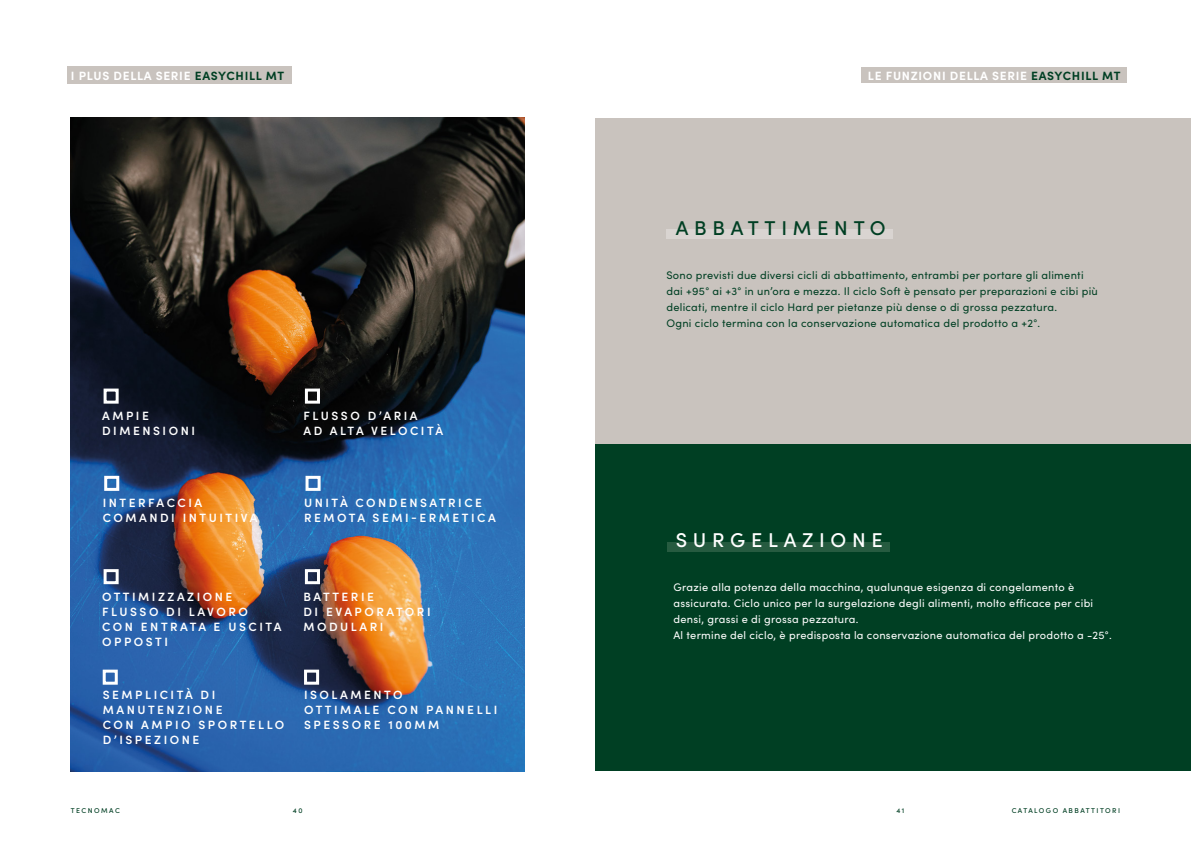
<style>
.page{position:relative;width:1191px;height:842px;background:#fff}
.page>*{position:absolute;margin:0;border:0;box-sizing:border-box;transform-origin:0 0}
.t1{font:500 20px "Sofia Pro";letter-spacing:.285em;color:#003f23}
.t2{font:500 20px "Sofia Pro";letter-spacing:.285em;color:#fff}
.t3{font:600 12px/15px "Sofia Pro";letter-spacing:.21em;color:#fff}
.t4{font:700 12px "Sofia Pro";letter-spacing:.06em;color:#fff}
.t5{font:11px/16px "Sofia Pro";letter-spacing:.025em;color:#003f23}
.t6{font:11px/16px "Sofia Pro";letter-spacing:.025em;color:#fff}
.t7{font:500 7px "Sofia Pro";letter-spacing:.21em;color:#003f23}
.s1{color:#003f23}
</style>
<div class="page">
<img style="left:71px;top:118px;width:453px;height:653px">
<div style="left:67px;top:67px;width:225px;height:17px;background:#c9c3be"></div>
<div style="left:305px;top:389px;width:15px;height:15px;border:3px solid #fff"></div>
<div style="left:104px;top:389px;width:15px;height:15px;border:3px solid #fff"></div>
<div style="left:305px;top:569px;width:15px;height:15px;border:3px solid #fff"></div>
<div style="left:104px;top:569px;width:15px;height:15px;border:3px solid #fff"></div>
<div style="left:304px;top:670px;width:15px;height:15px;border:3px solid #fff"></div>
<div style="left:103px;top:670px;width:15px;height:15px;border:3px solid #fff"></div>
<div style="left:305px;top:476px;width:15px;height:15px;border:3px solid #fff"></div>
<div style="left:104px;top:476px;width:15px;height:15px;border:3px solid #fff"></div>
<div style="left:595px;top:118px;width:596px;height:326px;background:#c9c3be"></div>
<div style="left:595px;top:444px;width:596px;height:327px;background:#003f23"></div>
<div style="left:666px;top:229px;width:227px;height:10px;background:#d9d4d1"></div>
<div style="left:667px;top:542px;width:222px;height:10px;background:#265b40"></div>
<div style="left:861px;top:67px;width:265px;height:16px;background:#c9c3be"></div>
<p class="t4" style="left:71px;top:66px;width:215px">I PLUS DELLA SERIE <span class="s1">EASYCHILL MT</span></p>
<p class="t4" style="left:868px;top:66px;width:254px">LE FUNZIONI DELLA SERIE <span class="s1">EASYCHILL MT</span></p>
<h1 class="t1" style="left:675px;top:213px;width:211px">ABBATTIMENTO</h1>
<p class="t5" style="left:666px;top:267px;width:433px">Sono previsti due diversi cicli di abbattimento, entrambi per portare gli alimenti dai +95° ai +3° in un’ora e mezza. Il ciclo Soft è pensato per preparazioni e cibi più delicati, mentre il ciclo Hard per pietanze più dense o di grossa pezzatura.<br>Ogni ciclo termina con la conservazione automatica del prodotto a +2°.</p>
<p class="t3" style="left:102px;top:407px;width:94px">AMPIE<br>DIMENSIONI</p>
<p class="t3" style="left:303px;top:407px;width:141px">FLUSSO D’ARIA<br>AD ALTA VELOCITÀ</p>
<p class="t3" style="left:103px;top:494px;width:156px">INTERFACCIA<br>COMANDI INTUITIVA</p>
<p class="t3" style="left:304px;top:494px;width:193px">UNITÀ CONDENSATRICE<br>REMOTA SEMI-ERMETICA</p>
<h1 class="t2" style="left:675px;top:525px;width:209px">SURGELAZIONE</h1>
<p class="t3" style="left:102px;top:589px;width:181px">OTTIMIZZAZIONE<br>FLUSSO DI LAVORO<br>CON ENTRATA E USCITA<br>OPPOSTI</p>
<p class="t3" style="left:303px;top:589px;width:129px">BATTERIE<br>DI EVAPORATORI<br>MODULARI</p>
<p class="t6" style="left:673px;top:578px;width:440px">Grazie alla potenza della macchina, qualunque esigenza di congelamento è assicurata. Ciclo unico per la surgelazione degli alimenti, molto efficace per cibi densi, grassi e di grossa pezzatura.<br>Al termine del ciclo, è predisposta la conservazione automatica del prodotto a -25°.</p>
<p class="t3" style="left:103px;top:686px;width:183px">SEMPLICITÀ DI<br>MANUTENZIONE<br>CON AMPIO SPORTELLO<br>D’ISPEZIONE</p>
<p class="t3" style="left:304px;top:686px;width:195px">ISOLAMENTO<br>OTTIMALE CON PANNELLI<br>SPESSORE 100MM</p>
<p class="t7" style="left:71px;top:805px;width:50px">TECNOMAC</p>
<p class="t7" style="left:293px;top:805px;width:11px">40</p>
<p class="t7" style="left:896px;top:805px;width:9px">41</p>
<p class="t7" style="left:1011px;top:805px;width:110px">CATALOGO ABBATTITORI</p>
</div>
